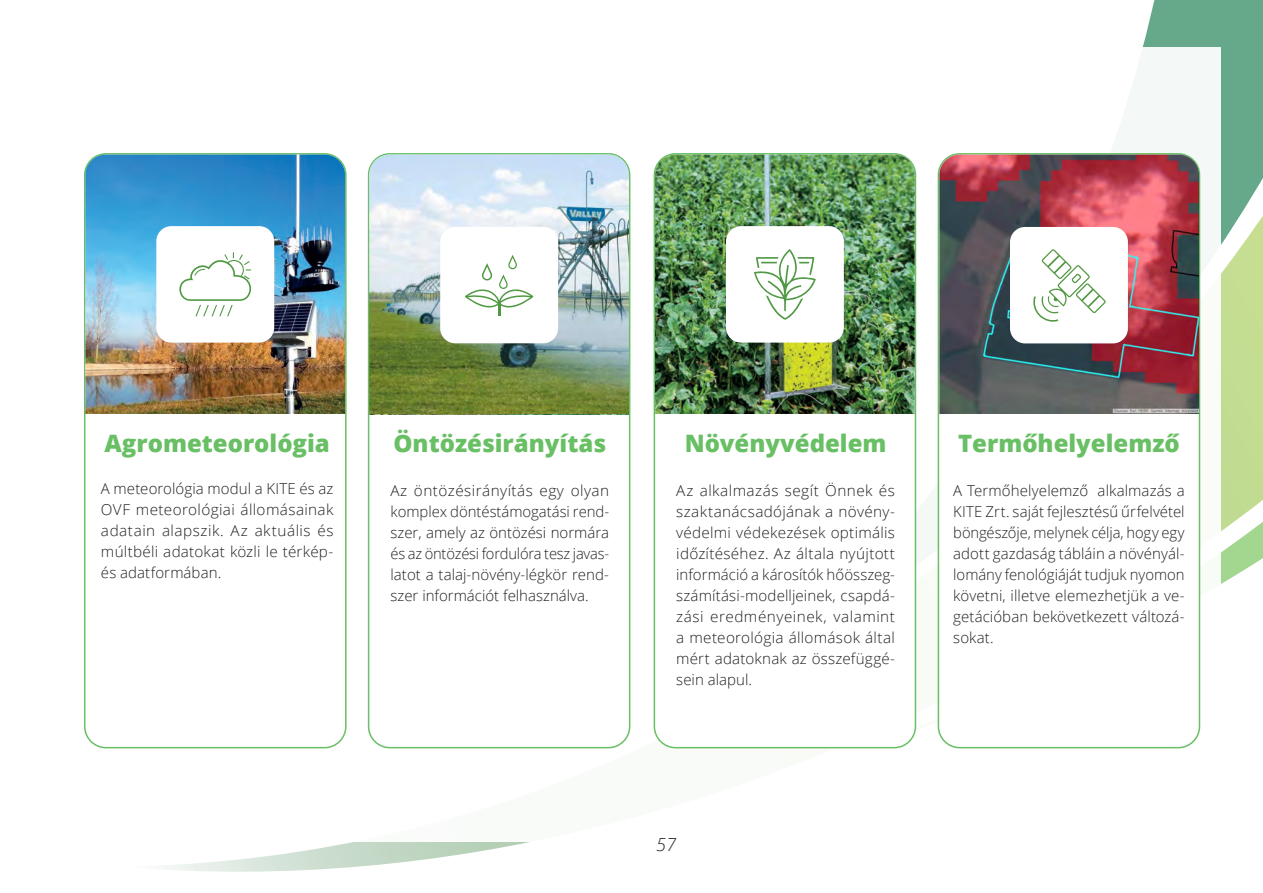
<style>
.page{position:relative;width:1263px;height:893px;background:#fff}
.page>*{position:absolute;margin:0;border:0;box-sizing:border-box;transform-origin:0 0}
.t1{font:800 24px "Open Sans";color:#68bf64}
.t2{font:italic 300 18px "Open Sans";color:#231f20}
.t3{font:300 15px/21px "Open Sans";letter-spacing:.005em;color:#231f20;text-align:justify}
</style>
<div class="page">
<svg style="left:163px;top:842px;width:367px;height:30px"></svg>
<svg style="left:1142px;top:0;width:121px;height:584px;background:#a1ca9c"></svg>
<div style="left:0;top:48px;width:1220px;height:794px;background:#fff"></div>
<div style="left:654px;top:153px;width:262px;height:595px;border:2px solid #68bf64;border-radius:21px"></div>
<img style="left:655px;top:155px;width:260px;height:259px">
<div style="left:84px;top:153px;width:263px;height:595px;border:2px solid #68bf64;border-radius:21px"></div>
<img style="left:85px;top:155px;width:260px;height:259px">
<div style="left:156px;top:226px;width:118px;height:117px;background:#fff;border-radius:15px"></div>
<svg style="left:179px;top:252px;width:72px;height:64px"></svg>
<div style="left:726px;top:226px;width:118px;height:117px;background:#fff;border-radius:15px"></div>
<svg style="left:754px;top:249px;width:62px;height:71px"></svg>
<div style="left:368px;top:153px;width:262px;height:595px;border:2px solid #68bf64;border-radius:21px"></div>
<img style="left:369px;top:155px;width:260px;height:259px">
<div style="left:440px;top:227px;width:118px;height:116px;background:#fff;border-radius:15px"></div>
<svg style="left:465px;top:255px;width:68px;height:60px"></svg>
<div style="left:938px;top:153px;width:262px;height:595px;border:2px solid #68bf64;border-radius:21px"></div>
<img style="left:939px;top:155px;width:260px;height:259px">
<div style="left:1010px;top:227px;width:118px;height:116px;background:#fff;border-radius:15px"></div>
<svg style="left:1033px;top:249px;width:73px;height:73px"></svg>
<h1 class="t1" style="left:105px;top:425px;width:227px">Agrometeorológia</h1>
<p class="t3" style="left:101px;top:478px;width:234px">A meteorológia modul a KITE és az OVF meteorológiai állomásainak adatain alapszik. Az aktuális és múltbéli adatokat közli le térkép&shy;és adatformában.</p>
<h1 class="t1" style="left:393px;top:425px;width:214px">Öntözésirányítás</h1>
<p class="t3" style="left:390px;top:479px;width:220px">Az öntözésirányítás egy olyan komplex döntéstámogatási rend&shy;szer, amely az öntözési normára és az öntözési fordulóra tesz javas&shy;latot a talaj-növény-légkör rend&shy;szer információt felhasználva.</p>
<h1 class="t1" style="left:685px;top:425px;width:203px">Növényvédelem</h1>
<p class="t3" style="left:676px;top:479px;width:220px">Az alkalmazás segít Önnek és szaktanácsadójának a növény&shy;védelmi védekezések optimális időzítéséhez. Az általa nyújtott információ a károsítók hőösszeg&shy;számítási-modelljeinek, csapdá&shy;zási eredményeinek, valamint a meteorológia állomások által mért adatoknak az összefüggé&shy;sein alapul.</p>
<h1 class="t1" style="left:958px;top:425px;width:223px">Termőhelyelemző</h1>
<p class="t3" style="left:953px;top:479px;width:233px">A Termőhelyelemző alkalmazás a KITE Zrt. saját fejlesztésű űrfelvétel böngészője, melynek célja, hogy egy adott gazdaság tábláin a növényál&shy;lomány fenológiáját tudjuk nyomon követni, illetve elemezhetjük a ve&shy;getációban bekövetkezett változá&shy;sokat.</p>
<p class="t2" style="left:656px;top:832px;width:21px">57</p>
</div>
